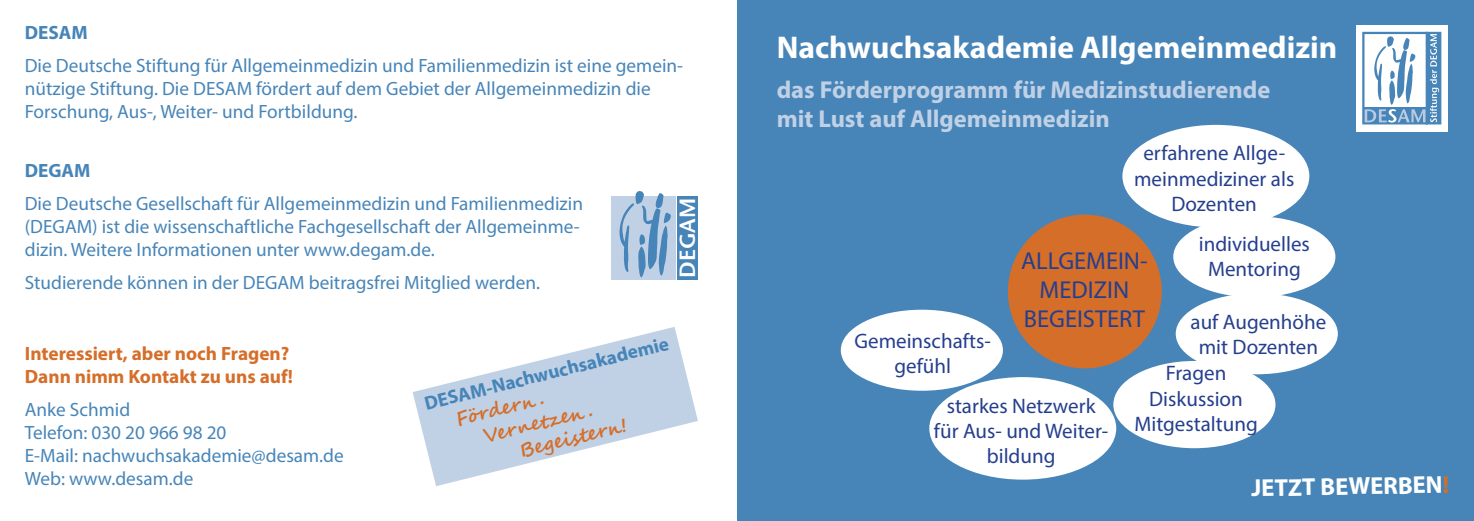
<style>
.page{position:relative;width:1474px;height:521px;background:#fff}
.page>*{position:absolute;margin:0;border:0;box-sizing:border-box;transform-origin:0 0}
.T1{font:700 31.5px "Myriad Pro";color:#fff}
.T2{font:700 24.5px/29.4px "Myriad Pro";color:#c0d1e6}
.t1{font:24.5px/29.4px "Myriad Pro";color:#253f8e;text-align:center}
.t2{font:700 24.5px "Myriad Pro";color:#fff}
.t3{font:21.88px "Stone Sans Sem ITCTT Semi";color:#fff}
.t4{font:21px/25.2px "Myriad Pro";color:#253f8e;text-align:center}
.Absatzformat_2{font:19.25px/23.1px "Myriad Pro";color:#4785b8}
.Absatzformat_2-2{font:700 19.25px/23.1px "Myriad Pro";color:#d56e29}
.Absatzformat_2-3{font:700 19.25px "Myriad Pro";color:#4785b8}
.t5{font:700 19.25px "Segoe Script";color:#d56e29}
.s1{color:#d56e29}
</style>
<div class="page">
<div style="left:737px;top:0;width:736px;height:521px;background:#4785b8"></div>
<div style="left:840px;top:310px;width:162px;height:81px;background:#fff;border-radius:50%"></div>
<div style="left:1007px;top:215px;width:154px;height:153px;background:#d56e29;border-radius:50%"></div>
<div style="left:929px;top:377px;width:187px;height:103px;background:#fff;border-radius:50%"></div>
<div style="left:1175px;top:293px;width:162px;height:81px;background:#fff;border-radius:50%"></div>
<div style="left:1173px;top:216px;width:162px;height:81px;background:#fff;border-radius:50%"></div>
<div style="left:1122px;top:125px;width:187px;height:102px;background:#fff;border-radius:50%"></div>
<div style="left:1113px;top:361px;width:162px;height:87px;background:#fff;border-radius:50%"></div>
<div style="left:1355px;top:25px;width:92px;height:106px;background:#fff"></div>
<div style="left:1425px;top:32px;width:16px;height:92px;border:2px solid #4785b8"></div>
<div style="left:1362px;top:32px;width:65px;height:92px;border:2px solid #4785b8"></div>
<div style="left:1362px;top:107px;width:65px;height:17px;background:#4785b8"></div>
<svg style="left:1364px;top:34px;width:74px;height:89px"></svg>
<svg style="left:412px;top:327px;width:286px;height:159px;fill:#c0d1e6"></svg>
<div style="left:610px;top:196px;width:65px;height:84px;background:#c0d1e6"></div>
<div style="left:677px;top:196px;width:20px;height:84px;background:#4785b8"></div>
<svg style="left:619px;top:191px;width:52px;height:86px"></svg>
<p class="Absatzformat_2-3" style="left:25px;top:20px;width:64px">DESAM</p>
<p class="Absatzformat_2" style="left:25px;top:54px;width:659px">Die Deutsche Stiftung für Allgemeinmedizin und Familienmedizin ist eine gemein&shy;nützige Stiftung. Die DESAM fördert auf dem Gebiet der Allgemeinmedizin die<br>Forschung, Aus-, Weiter- und Fortbildung.</p>
<p class="Absatzformat_2-3" style="left:25px;top:158px;width:67px">DEGAM</p>
<p class="Absatzformat_2" style="left:25px;top:191px;width:559px">Die Deutsche Gesellschaft für Allgemeinmedizin und Familienmedizin (DEGAM) ist die wissenschaftliche Fachgesellschaft der Allgemeinme&shy;dizin. Weitere Informationen unter www.degam.de.</p>
<p class="Absatzformat_2" style="left:25px;top:271px;width:516px">Studierende können in der DEGAM beitragsfrei Mitglied werden.</p>
<p class="t3" style="left:669px;top:277px;width:81px;rotate:-90deg">DEGAM</p>
<p class="Absatzformat_2-2" style="left:25px;top:341px;width:269px">Interessiert, aber noch Fragen?<br>Dann nimm Kontakt zu uns auf!</p>
<p class="Absatzformat_2" style="left:25px;top:397px;width:320px">Anke Schmid<br>Telefon: 030 20 966 98 20<br>E-Mail: nachwuchsakademie@desam.de<br>Web: www.desam.de</p>
<p class="Absatzformat_2-3" style="left:422px;top:391px;width:252px;rotate:-14deg">DESAM-Nachwuchsakademie</p>
<p class="t5" style="left:453px;top:404px;width:91px;rotate:-14deg">Fördern .</p>
<p class="t5" style="left:480px;top:421px;width:113px;rotate:-14deg">Vernetzen .</p>
<p class="t5" style="left:516px;top:436px;width:112px;rotate:-14deg">Begeistern!</p>
<p class="T1" style="left:776px;top:27px;width:562px">Nachwuchsakademie Allgemeinmedizin</p>
<p class="T2" style="left:776px;top:74px;width:495px">das Förderprogramm für Medizinstudierende mit Lust auf Allgemeinmedizin</p>
<p class="t4" style="left:1134px;top:140px;width:162px">erfahrene Allge&shy;meinmediziner als<br>Dozenten</p>
<p class="t4" style="left:1198px;top:231px;width:113px">individuelles<br>Mentoring</p>
<p class="t1" style="left:1021px;top:245px;width:128px">ALLGEMEIN-<br>MEDIZIN<br>BEGEISTERT</p>
<p class="t4" style="left:1134px;top:360px;width:125px">Fragen<br>Diskussion<br>Mitgestaltung</p>
<p class="t4" style="left:1190px;top:309px;width:137px">auf Augenhöhe mit Dozenten</p>
<p class="t4" style="left:854px;top:328px;width:138px">Gemeinschafts&shy;gefühl</p>
<p class="t4" style="left:934px;top:393px;width:176px">starkes Netzwerk für Aus- und Weiter&shy;bildung</p>
<p class="t2" style="left:1250px;top:472px;width:199px;rotate:-1deg">JETZT BEWERBEN<span class="s1">!</span></p>
</div>
